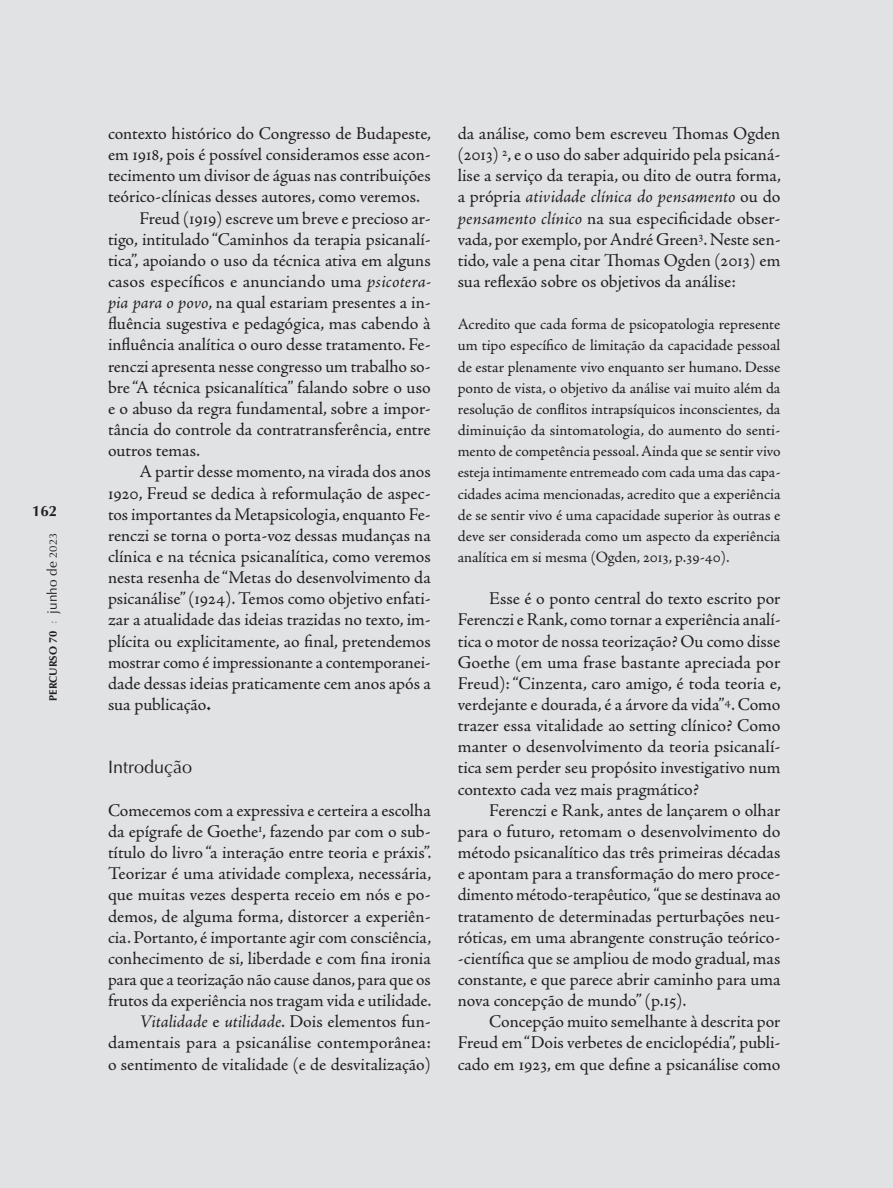
<style>
.page{position:relative;width:893px;height:1188px;background:#e1e2e4}
.page>*{position:absolute;margin:0;border:0;box-sizing:border-box;transform-origin:0 0}
.t1{font:18px/21.1px "Adobe Jenson Pro";color:#231f20;text-align:justify}
.t2{font:18px "Optima LT Std";color:#231f20}
.t3{font:15.75px/21.1px "Adobe Jenson Pro";color:#231f20;text-align:justify}
.t4{font:700 15px "Optima LT Std";color:#231f20}
.t5{font:10.8px "Optima LT Std Bold SC800";color:#231f20}
.s1{font-size:11.25px}
.s2{font-family:"Adobe Jenson Pro";font-size:13.5px;color:#939598}
.s3{font-family:"Optima LT Std";font-size:13.5px}
.s4{font-family:"Optima LT Std"}
.s5{font-style:italic}
.s6{font-weight:700}
</style>
<div class="page">
<p class="t4" style="left:32px;top:502px;width:27px">162</p>
<p class="t5" style="left:47px;top:701px;width:170px;rotate:-90deg">percurso <span class="s1">70</span> <span class="s2">:</span> <span class="s3">junho de</span> <span class="s4">2023</span></p>
<p class="t1" style="left:108px;top:123px;width:325px">contexto histórico do Congresso de Budapeste,</p>
<p class="t1" style="left:108px;top:144px;width:324px">em 1918, pois é possível consideramos esse acon-</p>
<p class="t1" style="left:108px;top:165px;width:324px">tecimento um divisor de águas nas contribuições</p>
<p class="t1" style="left:108px;top:187px;width:313px">teórico-clínicas desses autores, como veremos.</p>
<p class="t1" style="left:140px;top:208px;width:293px">Freud (1919) escreve um breve e precioso ar-</p>
<p class="t1" style="left:108px;top:229px;width:324px">tigo, intitulado “Caminhos da terapia psicanalí-</p>
<p class="t1" style="left:108px;top:250px;width:324px">tica”, apoiando o uso da técnica ativa em alguns</p>
<p class="t1" style="left:108px;top:271px;width:324px">casos específicos e anunciando uma <span class="s5">psicotera-</span></p>
<p class="t1" style="left:108px;top:292px;width:324px"><span class="s5">pia para o povo</span>, na qual estariam presentes a in-</p>
<p class="t1" style="left:108px;top:313px;width:324px">fluência sugestiva e pedagógica, mas cabendo à</p>
<p class="t1" style="left:108px;top:335px;width:324px">influência analítica o ouro desse tratamento. Fe-</p>
<p class="t1" style="left:108px;top:356px;width:324px">renczi apresenta nesse congresso um trabalho so-</p>
<p class="t1" style="left:108px;top:377px;width:324px">bre “A técnica psicanalítica” falando sobre o uso</p>
<p class="t1" style="left:108px;top:398px;width:324px">e o abuso da regra fundamental, sobre a impor-</p>
<p class="t1" style="left:108px;top:419px;width:324px">tância do controle da contratransferência, entre</p>
<p class="t1" style="left:108px;top:440px;width:94px">outros temas.</p>
<p class="t1" style="left:140px;top:461px;width:293px">A partir desse momento, na virada dos anos</p>
<p class="t1" style="left:108px;top:483px;width:324px">1920, Freud se dedica à reformulação de aspec-</p>
<p class="t1" style="left:108px;top:504px;width:324px">tos importantes da Metapsicologia, enquanto Fe-</p>
<p class="t1" style="left:108px;top:525px;width:324px">renczi se torna o porta-voz dessas mudanças na</p>
<p class="t1" style="left:108px;top:546px;width:324px">clínica e na técnica psicanalítica, como veremos</p>
<p class="t1" style="left:108px;top:567px;width:324px">nesta resenha de “Metas do desenvolvimento da</p>
<p class="t1" style="left:108px;top:588px;width:324px">psicanálise” (1924). Temos como objetivo enfati-</p>
<p class="t1" style="left:108px;top:610px;width:324px">zar a atualidade das ideias trazidas no texto, im-</p>
<p class="t1" style="left:108px;top:631px;width:324px">plícita ou explicitamente, ao final, pretendemos</p>
<p class="t1" style="left:108px;top:652px;width:324px">mostrar como é impressionante a contemporanei-</p>
<p class="t1" style="left:108px;top:673px;width:324px">dade dessas ideias praticamente cem anos após a</p>
<p class="t1" style="left:108px;top:694px;width:104px">sua publicação<span class="s6">.</span></p>
<p class="t2" style="left:108px;top:757px;width:86px">Introdução</p>
<p class="t1" style="left:108px;top:800px;width:325px;text-align:right">Comecemos com a expressiva e certeira a escolha da epígrafe de Goethe<sup>1</sup>, fazendo par com o sub&shy;título do livro “a interação entre teoria e práxis”.<br>Teorizar é uma atividade complexa, necessária, que muitas vezes desperta receio em nós e po&shy;demos, de alguma forma, distorcer a experiên&shy;cia. Portanto, é importante agir com consciência, conhecimento de si, liberdade e com fina ironia para que a teorização não cause danos, para que os frutos da experiência nos tragam vida e utilidade.<br><span class="s5">Vitalidade</span> e <span class="s5">utilidade</span>. Dois elementos fun&shy;damentais para a psicanálise contemporânea: o sentimento de vitalidade (e de desvitalização)</p>
<p class="t1" style="left:458px;top:123px;width:325px">da análise, como bem escreveu Thomas Ogden (2013) <sup>2</sup>, e o uso do saber adquirido pela psicaná&shy;lise a serviço da terapia, ou dito de outra forma, a própria <span class="s5">atividade clínica do pensamento</span> ou do <span class="s5">pensamento clínico</span> na sua especificidade obser&shy;vada, por exemplo, por André Green<sup>3</sup>. Neste sen&shy;tido, vale a pena citar Thomas Ogden (2013) em sua reflexão sobre os objetivos da análise:</p>
<p class="t3" style="left:458px;top:314px;width:324px">Acredito que cada forma de psicopatologia represente um tipo específico de limitação da capacidade pessoal de estar plenamente vivo enquanto ser humano. Desse ponto de vista, o objetivo da análise vai muito além da resolução de conflitos intrapsíquicos inconscientes, da diminuição da sintomatologia, do aumento do senti&shy;mento de competência pessoal. Ainda que se sentir vivo esteja intimamente entremeado com cada uma das capa&shy;cidades acima mencionadas, acredito que a experiência de se sentir vivo é uma capacidade superior às outras e deve ser considerada como um aspecto da experiência analítica em si mesma (Ogden, 2013, p.39-40).</p>
<p class="t1" style="left:458px;top:588px;width:325px;text-indent:32px">Esse é o ponto central do texto escrito por Ferenczi e Rank, como tornar a experiência analí&shy;tica o motor de nossa teorização? Ou como disse Goethe (em uma frase bastante apreciada por Freud): “Cinzenta, caro amigo, é toda teoria e, verdejante e dourada, é a árvore da vida”<sup>4</sup>. Como trazer essa vitalidade ao setting clínico? Como manter o desenvolvimento da teoria psicanalí&shy;tica sem perder seu propósito investigativo num contexto cada vez mais pragmático?</p>
<p class="t1" style="left:458px;top:800px;width:324px;text-indent:32px">Ferenczi e Rank, antes de lançarem o olhar para o futuro, retomam o desenvolvimento do método psicanalítico das três primeiras décadas e apontam para a transformação do mero proce&shy;dimento método-terapêutico<span class="s5">,</span> “que se destinava ao tratamento de determinadas perturbações neu&shy;róticas, em uma abrangente construção teórico--científica que se ampliou de modo gradual, mas constante, e que parece abrir caminho para uma nova concepção de mundo” (p.15).</p>
<p class="t1" style="left:458px;top:1011px;width:324px;text-indent:32px">Concepção muito semelhante à descrita por Freud em “Dois verbetes de enciclopédia”, publi&shy;cado em 1923, em que define a psicanálise como</p>
</div>
